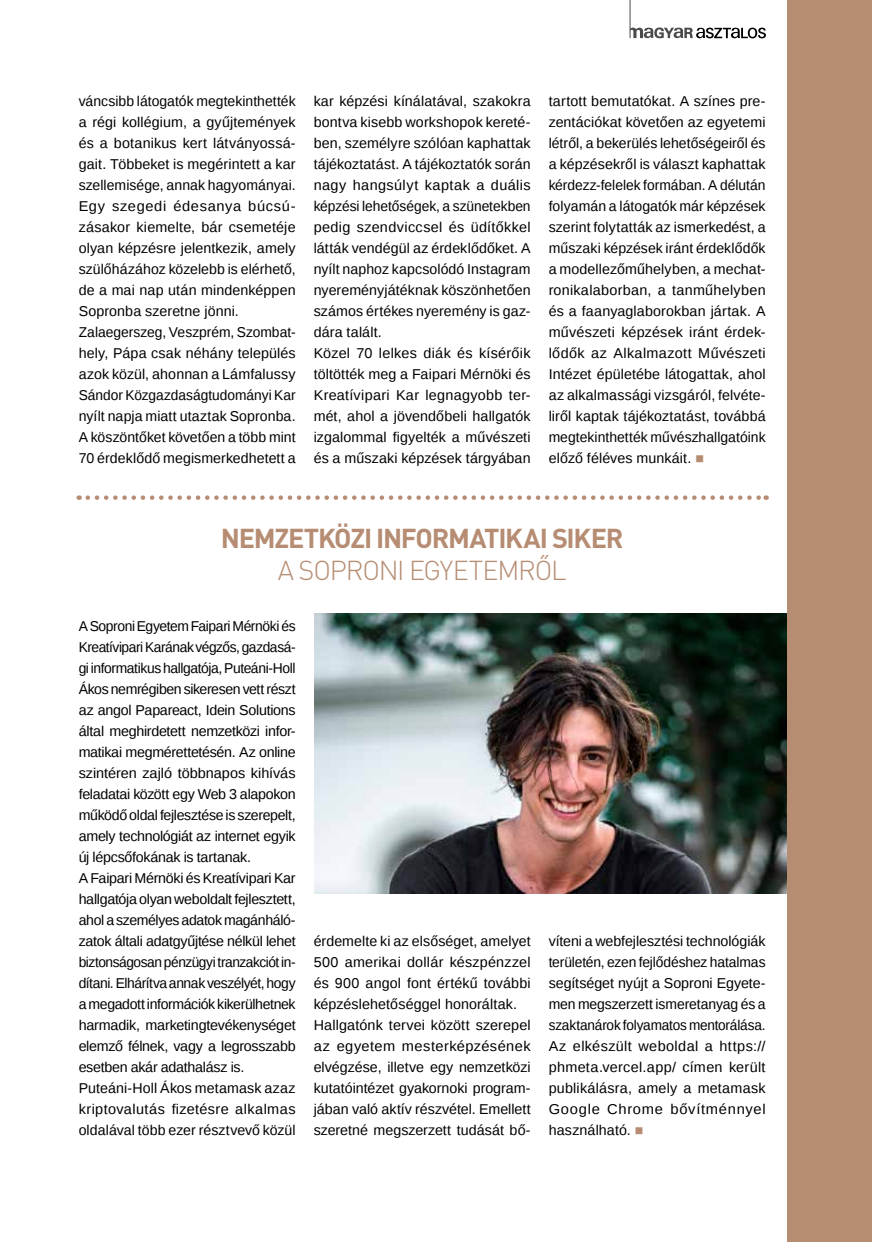
<style>
.page{position:relative;width:872px;height:1242px;background:#fff}
.page>*{position:absolute;margin:0;border:0;box-sizing:border-box;transform-origin:0 0}
.t1{font:700 27px "DIN Pro";letter-spacing:-.045em;color:#b68d73}
.t2{font:300 27px "DIN Pro";letter-spacing:-.045em;color:#b68d73}
.t3{font:14.25px/21px "Liberation Sans";letter-spacing:.005em;color:#000}
.t4{font:14.25px/21px "Liberation Sans";letter-spacing:-.02em;color:#000}
.s1{color:#b68d73}
</style>
<div class="page">
<div style="left:787px;top:0;width:85px;height:1242px;background:#b68d73"></div>
<svg style="left:631px;top:27px;width:135px;height:11px"></svg>
<hr style="left:630px;top:0;width:1px;height:38px;background:#4a4a49">
<img style="left:315px;top:613px;width:472px;height:280px">
<svg style="left:88px;top:495px;width:678px;height:5px"></svg>
<p class="t3" style="left:79px;top:91px;width:218px">váncsibb látogatók megtekinthették a régi kollégium, a gyűjtemények és a botanikus kert látványossá&shy;gait. Többeket is megérintett a kar szellemisége, annak hagyományai.<br>Egy szegedi édesanya búcsú&shy;zásakor kiemelte, bár csemetéje olyan képzésre jelentkezik, amely szülőházához közelebb is elérhető, de a mai nap után mindenképpen Sopronba szeretne jönni.<br>Zalaegerszeg, Veszprém, Szombat&shy;hely, Pápa csak néhány település azok közül, ahonnan a Lámfalussy Sándor Közgazdaságtudományi Kar nyílt napja miatt utaztak Sopronba.<br>A köszöntőket követően a több mint 70 érdeklődő megismerkedhetett a</p>
<p class="t3" style="left:314px;top:91px;width:218px">kar képzési kínálatával, szakokra bontva kisebb workshopok kereté&shy;ben, személyre szólóan kaphattak tájékoztatást. A tájékoztatók során nagy hangsúlyt kaptak a duális képzési lehetőségek, a szünetekben pedig szendviccsel és üdítőkkel látták vendégül az érdeklődőket. A nyílt naphoz kapcsolódó Instagram nyereményjátéknak köszönhetően számos értékes nyeremény is gaz&shy;dára talált.<br>Közel 70 lelkes diák és kísérőik töltötték meg a Faipari Mérnöki és<br>Kreatívipari Kar legnagyobb ter&shy;mét, ahol a jövendőbeli hallgatók izgalommal figyelték a művészeti és a műszaki képzések tárgyában</p>
<p class="t3" style="left:548px;top:91px;width:218px;text-align:justify">tartott bemutatókat. A színes pre&shy;zentációkat követően az egyetemi létről, a bekerülés lehetőségeiről és a képzésekről is választ kaphattak kérdezz-felelek formában. A délután folyamán a látogatók már képzések szerint folytatták az ismerkedést, a műszaki képzések iránt érdeklődők a modellezőműhelyben, a mechat&shy;ronikalaborban, a tanműhelyben és a faanyaglaborokban jártak. A művészeti képzések iránt érdek&shy;lődők az Alkalmazott Művészeti Intézet épületébe látogattak, ahol az alkalmassági vizsgáról, felvéte&shy;liről kaptak tájékoztatást, továbbá megtekinthették művészhallgatóink előző féléves munkáit. <span class="s1">■</span></p>
<h1 class="t1" style="left:221px;top:520px;width:404px">NEMZETKÖZI INFORMATIKAI SIKER</h1>
<h1 class="t2" style="left:278px;top:552px;width:290px">A SOPRONI EGYETEMRŐL</h1>
<p class="t4" style="left:79px;top:616px;width:218px">A Soproni Egyetem Faipari Mérnöki és Kreatívipari Karának végzős, gazdasá&shy;gi informatikus hallgatója, Puteáni-Holl Ákos nemrégiben sikeresen vett részt az angol Papareact, Idein Solutions által meghirdetett nemzetközi infor&shy;matikai megmérettetésén. Az online szintéren zajló többnapos kihívás feladatai között egy Web 3 alapokon működő oldal fejlesztése is szerepelt, amely technológiát az internet egyik új lépcsőfokának is tartanak.<br>A Faipari Mérnöki és Kreatívipari Kar hallgatója olyan weboldalt fejlesztett, ahol a személyes adatok magánháló&shy;zatok általi adatgyűjtése nélkül lehet biztonságosan pénzügyi tranzakciót in&shy;dítani. Elhárítva annak veszélyét, hogy a megadott információk kikerülhetnek harmadik, marketingtevékenységet elemző félnek, vagy a legrosszabb esetben akár adathalász is.<br>Puteáni-Holl Ákos metamask azaz kriptovalutás fizetésre alkalmas oldalával több ezer résztvevő közül</p>
<p class="t3" style="left:314px;top:931px;width:218px">érdemelte ki az elsőséget, amelyet 500 amerikai dollár készpénzzel és 900 angol font értékű további képzéslehetőséggel honoráltak.<br>Hallgatónk tervei között szerepel az egyetem mesterképzésének elvégzése, illetve egy nemzetközi kutatóintézet gyakornoki program&shy;jában való aktív részvétel. Emellett szeretné megszerzett tudását bő-</p>
<p class="t3" style="left:548px;top:931px;width:218px;text-align:justify">víteni a webfejlesztési technológiák területén, ezen fejlődéshez hatalmas segítséget nyújt a Soproni Egyete&shy;men megszerzett ismeretanyag és a szaktanárok folyamatos mentorálása.<br>Az elkészült weboldal a https:// phmeta.vercel.app/ címen került publikálásra, amely a metamask Google Chrome bővítménnyel használható. <span class="s1">■</span></p>
</div>
